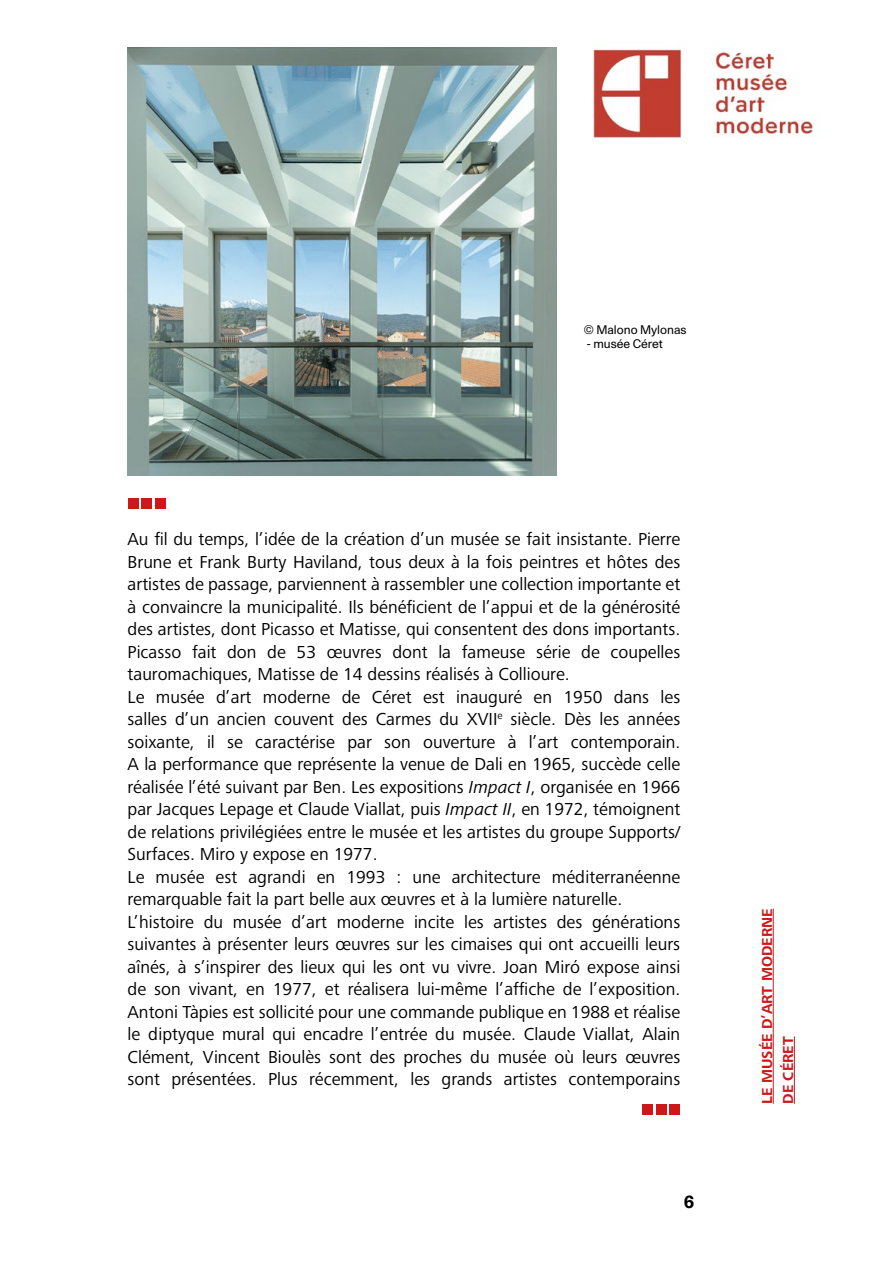
<style>
.page{position:relative;width:893px;height:1263px;background:#fff}
.page>*{position:absolute;margin:0;border:0;box-sizing:border-box;transform-origin:0 0}
.t1{font:18px/22.5px "Frutiger Next";color:#000}
.t2{font:700 18px "Unica 77 LL";color:#000}
.t3{font:700 15px/21.1px "Frutiger Next";color:#cd1719}
.t4{font:12px "Unica 77 LL";color:#000}
.s1{font-style:italic}
</style>
<div class="page">
<img style="left:594px;top:49px;width:219px;height:89px">
<hr style="left:773px;top:908px;width:1px;height:196px;background:#cd1719">
<hr style="left:794px;top:1036px;width:1px;height:68px;background:#cd1719">
<div style="left:128px;top:497px;width:10px;height:11px;background:#cd1719"></div>
<div style="left:141px;top:497px;width:11px;height:11px;background:#cd1719"></div>
<div style="left:155px;top:497px;width:11px;height:11px;background:#cd1719"></div>
<div style="left:642px;top:1104px;width:11px;height:11px;background:#cd1719"></div>
<div style="left:656px;top:1104px;width:11px;height:11px;background:#cd1719"></div>
<div style="left:669px;top:1104px;width:11px;height:11px;background:#cd1719"></div>
<img style="left:128px;top:47px;width:428px;height:428px">
<p class="t4" style="left:584px;top:322px;width:104px">© Malono Mylonas</p>
<p class="t4" style="left:586px;top:336px;width:78px">- musée Céret</p>
<p class="t1" style="left:128px;top:528px;width:554px">Au fil du temps, l’idée de la création d’un musée se fait insistante. Pierre Brune et Frank Burty Haviland, tous deux à la fois peintres et hôtes des artistes de passage, parviennent à rassembler une collection importante et à convaincre la municipalité. Ils bénéficient de l’appui et de la générosité des artistes, dont Picasso et Matisse, qui consentent des dons importants.<br>Picasso fait don de 53 œuvres dont la fameuse série de coupelles tauromachiques, Matisse de 14 dessins réalisés à Collioure.<br>Le musée d’art moderne de Céret est inauguré en 1950 dans les salles d’un ancien couvent des Carmes du XVII<sup>e</sup> siècle. Dès les années soixante, il se caractérise par son ouverture à l’art contemporain.<br>A la performance que représente la venue de Dali en 1965, succède celle réalisée l’été suivant par Ben. Les expositions <span class="s1">Impact I</span>, organisée en 1966 par Jacques Lepage et Claude Viallat, puis <span class="s1">Impact II</span>, en 1972, témoignent de relations privilégiées entre le musée et les artistes du groupe Supports/ Surfaces. Miro y expose en 1977.<br>Le musée est agrandi en 1993 : une architecture méditerranéenne remarquable fait la part belle aux œuvres et à la lumière naturelle.<br>L’histoire du musée d’art moderne incite les artistes des générations suivantes à présenter leurs œuvres sur les cimaises qui ont accueilli leurs aînés, à s’inspirer des lieux qui les ont vu vivre. Joan Miró expose ainsi de son vivant, en 1977, et réalisera lui-même l’affiche de l’exposition.<br>Antoni Tàpies est sollicité pour une commande publique en 1988 et réalise le diptyque mural qui encadre l’entrée du musée. Claude Viallat, Alain Clément, Vincent Bioulès sont des proches du musée où leurs œuvres sont présentées. Plus récemment, les grands artistes contemporains</p>
<p class="t2" style="left:684px;top:1189px;width:12px">6</p>
<p class="t3" style="left:756px;top:1104px;width:197px;rotate:-90deg">LE MUSÉE D’ART MODERNE<br>DE CÉRET</p>
</div>
